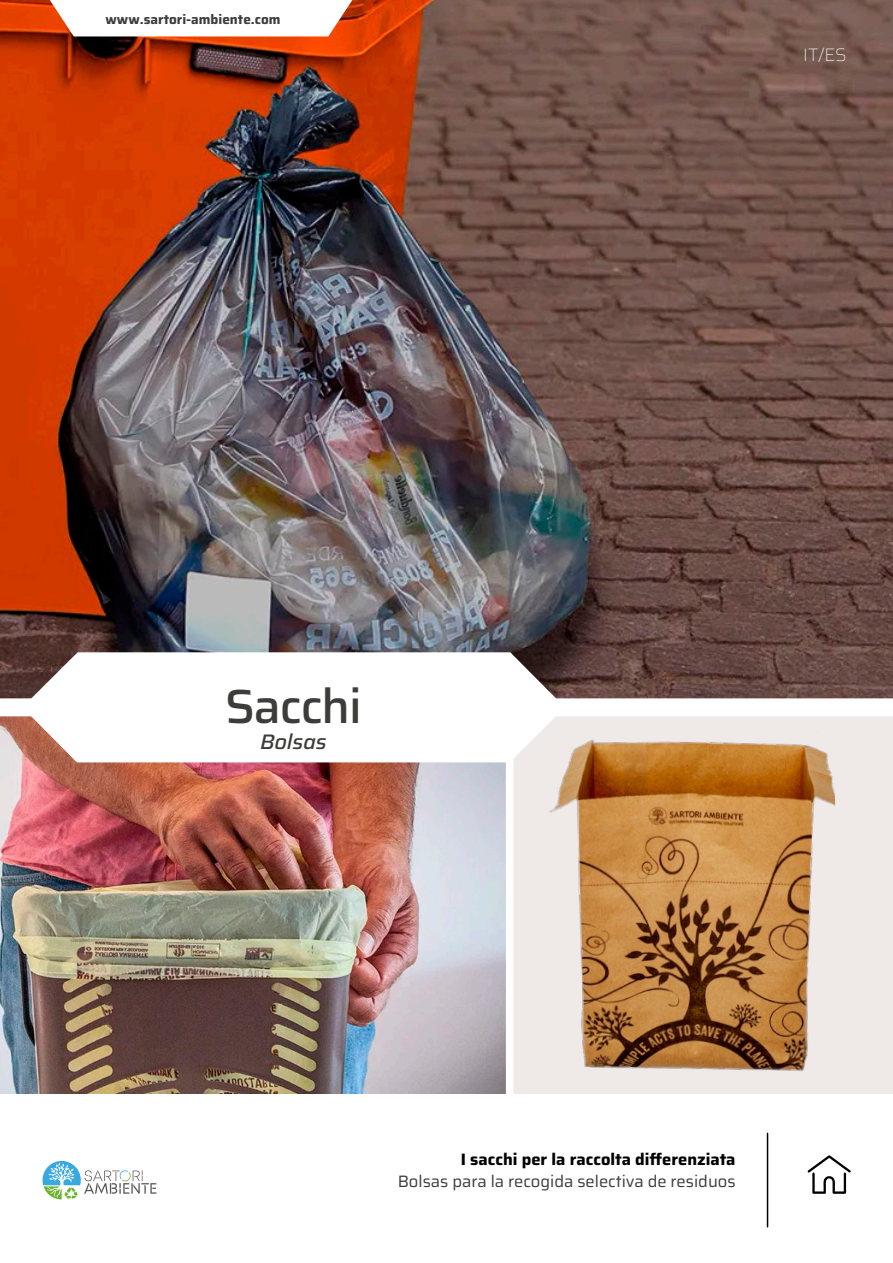
<style>
.page{position:relative;width:893px;height:1263px;background:#fff}
.page>*{position:absolute;margin:0;border:0;box-sizing:border-box;transform-origin:0 0}
.t1{font:500 48px "Saira";letter-spacing:-.025em;color:#3c3c3a}
.t2{font:italic 500 21px "Saira";color:#3c3c3a}
.t3{font:100 18px "Saira";color:#fff}
.t4{font:16.5px "Saira";color:#3c3c3a}
.t5{font:700 16.5px "Saira";color:#000}
.t6{font:700 13.5px "Saira";color:#3c3c3a}
</style>
<div class="page">
<div style="left:0;top:707px;width:893px;height:387px;background:#efe9e7"></div>
<img style="left:0;top:716px;width:506px;height:378px">
<img style="left:0;top:0;width:893px;height:698px">
<img style="left:549px;top:739px;width:287px;height:332px">
<div style="left:506px;top:750px;width:7px;height:358px;background:#fff"></div>
<div style="left:0;top:698px;width:893px;height:18px;background:#fff"></div>
<svg style="left:22px;top:652px;width:543px;height:110px"></svg>
<svg style="left:38px;top:0;width:328px;height:36px"></svg>
<svg style="left:43px;top:1161px;width:113px;height:38px"></svg>
<svg style="left:807px;top:1155px;width:44px;height:39px"></svg>
<hr style="left:767px;top:1133px;width:1px;height:94px;background:#000">
<p class="t6" style="left:106px;top:8px;width:177px">www.sartori-ambiente.com</p>
<p class="t3" style="left:803px;top:40px;width:45px">IT/ES</p>
<h1 class="t1" style="left:225px;top:668px;width:138px">Sacchi</h1>
<p class="t2" style="left:260px;top:724px;width:68px">Bolsas</p>
<p class="t5" style="left:461px;top:1145px;width:276px">I sacchi per la raccolta differenziata</p>
<p class="t4" style="left:398px;top:1168px;width:339px">Bolsas para la recogida selectiva de residuos</p>
</div>
